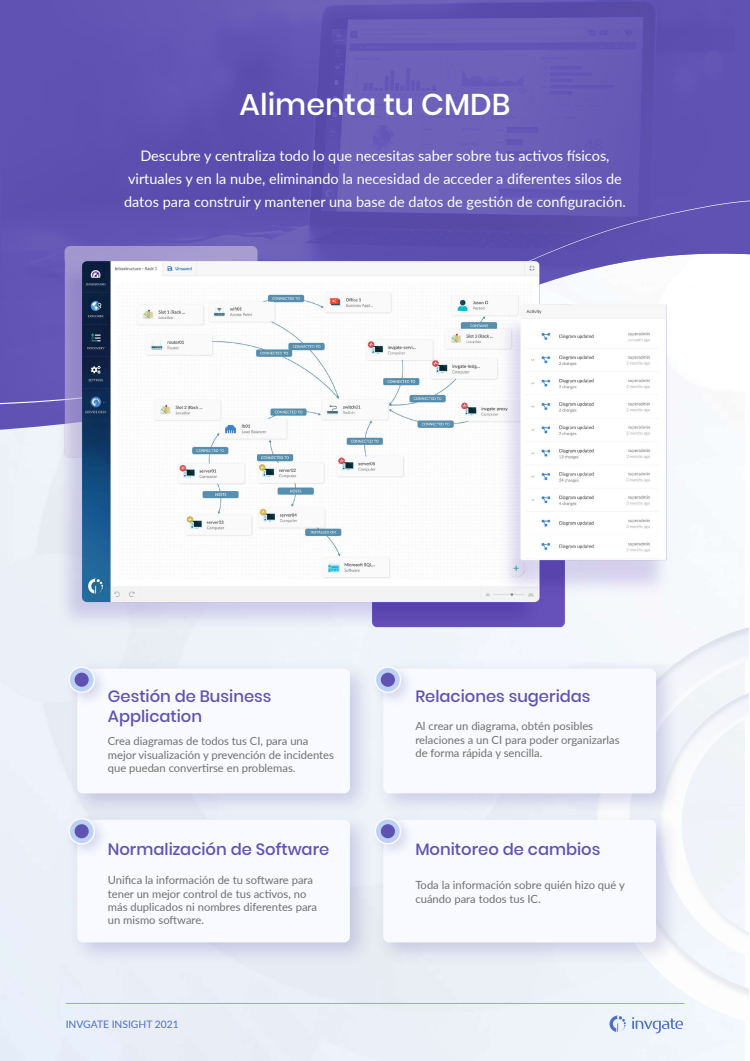
<style>
.page{position:relative;width:750px;height:1061px;background:#fff}
.page>*{position:absolute;margin:0;border:0;box-sizing:border-box;transform-origin:0 0}
.t1{font:500 30px "Poppins";color:#fff}
.t2{font:500 16.4px/19.6px "Poppins";color:#6052b2}
.t3{font:14.5px/23px "Lato";color:#fff;text-align:center}
.t4{font:11.25px/13.5px "Lato";color:#706f6f}
.t5{font:10.35px "Lato";color:#4e6fc6}
</style>
<div class="page">
<img style="left:686px;top:693px;width:63px;height:263px">
<div style="left:77px;top:668px;width:273px;height:125px;background:#f8faff;border-radius:6px"></div>
<img style="left:293px;top:0;width:442px;height:426px">
<svg style="left:0;top:406px;width:59px;height:23px"></svg>
<div style="left:0;top:0;width:293px;height:199px;background:#5f51b1"></div>
<svg style="left:495px;top:0;width:254px;height:199px;background:#6457b3"></svg>
<div style="left:684px;top:19px;width:65px;height:180px;background:#6052b2"></div>
<img style="left:368px;top:653px;width:318px;height:152px">
<div style="left:383px;top:668px;width:273px;height:125px;background:#f8faff;border-radius:6px"></div>
<div style="left:77px;top:820px;width:273px;height:122px;background:#f8faff;border-radius:6px"></div>
<img style="left:368px;top:805px;width:318px;height:168px">
<div style="left:383px;top:820px;width:273px;height:122px;background:#f8faff;border-radius:6px"></div>
<svg style="left:0;top:199px;width:749px;height:207px;fill:#6153b3"></svg>
<img style="left:61px;top:659px;width:51px;height:51px">
<svg style="left:68px;top:666px;width:27px;height:27px"></svg>
<div style="left:70px;top:668px;width:23px;height:23px;background:#bdd1f4;border-radius:50%"></div>
<div style="left:75px;top:672px;width:14px;height:15px;background:#6052b2;border-radius:50%"></div>
<img style="left:367px;top:659px;width:51px;height:51px">
<svg style="left:375px;top:666px;width:26px;height:27px"></svg>
<div style="left:376px;top:668px;width:24px;height:23px;background:#bdd1f4;border-radius:50%"></div>
<div style="left:381px;top:672px;width:14px;height:15px;background:#6052b2;border-radius:50%"></div>
<img style="left:61px;top:810px;width:51px;height:52px">
<svg style="left:68px;top:818px;width:27px;height:26px"></svg>
<div style="left:70px;top:819px;width:23px;height:24px;background:#bdd1f4;border-radius:50%"></div>
<div style="left:75px;top:824px;width:14px;height:14px;background:#6052b2;border-radius:50%"></div>
<img style="left:367px;top:810px;width:51px;height:52px">
<svg style="left:375px;top:818px;width:26px;height:26px"></svg>
<div style="left:376px;top:819px;width:24px;height:24px;background:#bdd1f4;border-radius:50%"></div>
<div style="left:381px;top:824px;width:14px;height:14px;background:#6052b2;border-radius:50%"></div>
<svg style="left:632px;top:1017px;width:51px;height:16px"></svg>
<svg style="left:610px;top:1015px;width:16px;height:17px"></svg>
<hr style="left:66px;top:1003px;width:618px;height:1px;background:#95a9dd">
<img style="left:59px;top:247px;width:626px;height:395px">
<hr style="left:749px;top:0;width:1px;height:704px;background:#383838">
<h1 class="t1" style="left:240px;top:87px;width:272px">Alimenta tu CMDB</h1>
<p class="t3" style="left:124px;top:144px;width:503px">Descubre y centraliza todo lo que necesitas saber sobre tus activos físicos, virtuales y en la nube, eliminando la necesidad de acceder a diferentes silos de datos para construir y mantener una base de datos de gestión de configuración.</p>
<h2 class="t2" style="left:108px;top:686px;width:165px">Gestión de Business<br>Application</h2>
<p class="t4" style="left:108px;top:734px;width:228px">Crea diagramas de todos tus CI, para una mejor visualización y prevención de incidentes que puedan convertirse en problemas.</p>
<h2 class="t2" style="left:108px;top:840px;width:223px">Normalización de Software</h2>
<p class="t4" style="left:108px;top:872px;width:211px">Unifica la información de tu software para tener un mejor control de tus activos, no más duplicados ni nombres diferentes para un mismo software.</p>
<p class="t5" style="left:66px;top:1016px;width:115px">INVGATE INSIGHT 2021</p>
<h2 class="t2" style="left:415px;top:686px;width:177px">Relaciones sugeridas</h2>
<p class="t4" style="left:415px;top:719px;width:206px">Al crear un diagrama, obtén posibles relaciones a un CI para poder organizarlas de forma rápida y sencilla.</p>
<h2 class="t2" style="left:415px;top:840px;width:187px">Monitoreo de cambios</h2>
<p class="t4" style="left:415px;top:878px;width:211px">Toda la información sobre quién hizo qué y cuándo para todos tus IC.</p>
</div>
